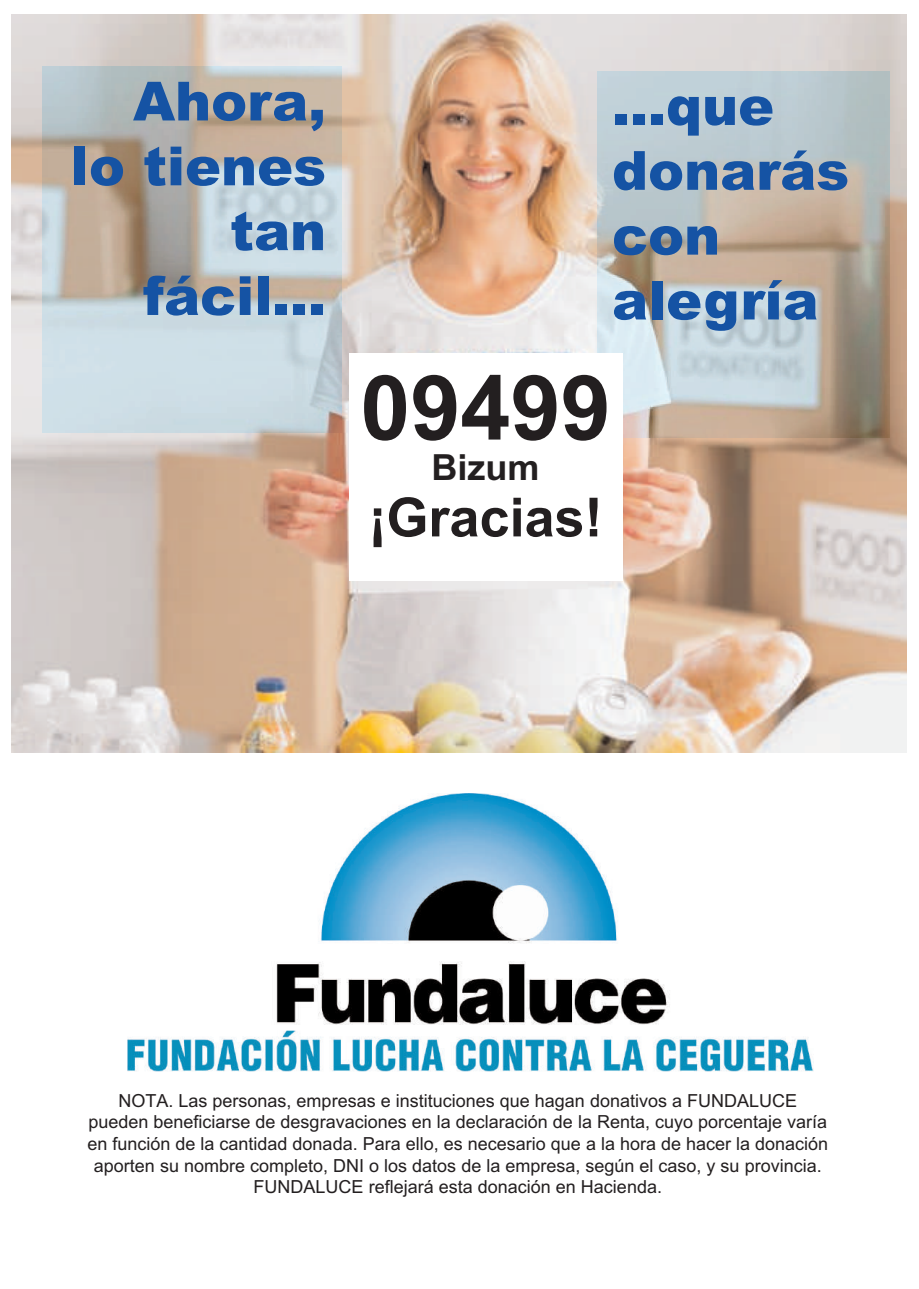
<style>
.page{position:relative;width:919px;height:1289px;background:#fff}
.page>*{position:absolute;margin:0;border:0;box-sizing:border-box;transform-origin:0 0}
.t1{font:700 90px "Arial";color:#231f20}
.t2{font:900 54px/64.8px "Arial";color:#1553a4;text-align:right}
.t3{font:700 54px "Arial";color:#231f20}
.t4{font:700 36px "Arial";color:#231f20}
.t5{font:18px/21.6px "Arial";color:#231f20;text-align:center}
</style>
<div class="page">
<img style="left:12px;top:14px;width:894px;height:738px">
<img style="left:43px;top:67px;width:298px;height:366px">
<img style="left:597px;top:71px;width:292px;height:366px">
<img style="left:128px;top:793px;width:685px;height:278px">
<div style="left:349px;top:353px;width:273px;height:227px;background:#fff"></div>
<h2 class="t2" style="left:71px;top:69px;width:257px">Ahora, lo tienes tan fácil...</h2>
<h2 class="t2" style="left:612px;top:74px;width:239px;text-align:left">...que donarás con alegría</h2>
<h1 class="t1" style="left:360px;top:356px;width:252px">09499</h1>
<h3 class="t4" style="left:431px;top:446px;width:109px">Bizum</h3>
<h2 class="t3" style="left:368px;top:486px;width:236px">¡Gracias!</h2>
<p class="t5" style="left:87px;top:1089px;width:742px">NOTA. Las personas, empresas e instituciones que hagan donativos a FUNDALUCE pueden beneficiarse de desgravaciones en la declaración de la Renta, cuyo porcentaje varía en función de la cantidad donada. Para ello, es necesario que a la hora de hacer la donación aporten su nombre completo, DNI o los datos de la empresa, según el caso, y su provincia.<br>FUNDALUCE reflejará esta donación en Hacienda.</p>
</div>
